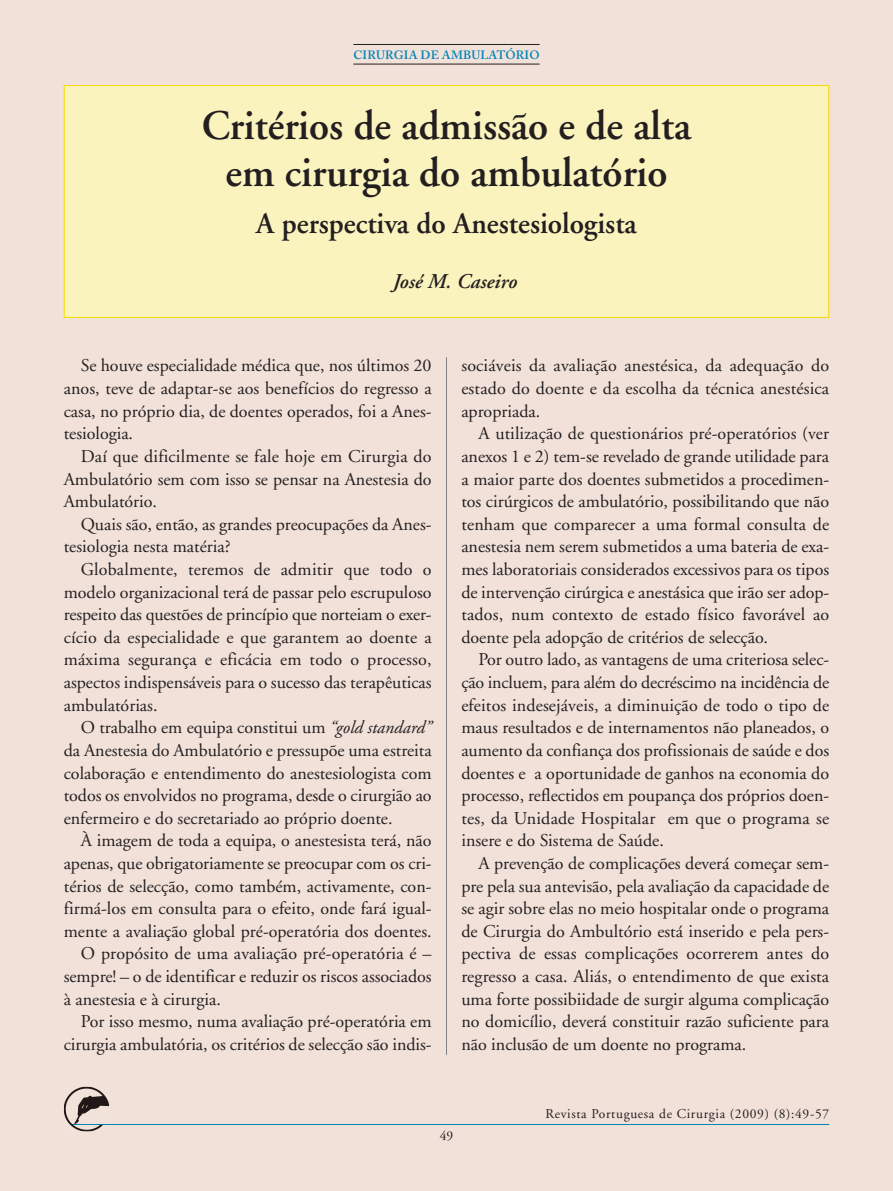
<style>
.page{position:relative;width:893px;height:1191px;background:#f1e1d9}
.page>*{position:absolute;margin:0;border:0;box-sizing:border-box;transform-origin:0 0}
.t1{font:600 42px/46.5px "Adobe Garamond";color:#231f20;text-align:center}
.t2{font:600 30px "Adobe Garamond";color:#231f20}
.t3{font:italic 600 21px "Adobe Garamond";color:#231f20}
.t4{font:18px "Adobe Garamond";color:#231f20}
.t5{font:13.5px "Adobe Garamond";letter-spacing:.05em;color:#231f20}
.t6{font:600 12px "Adobe Caslon";letter-spacing:.015em;color:#0083b6}
.s1{font-style:italic}
</style>
<div class="page">
<hr style="left:446px;top:357px;width:1px;height:697px;background:#808285">
<hr style="left:72px;top:1124px;width:757px;height:1px;background:#0083b6">
<hr style="left:353px;top:44px;width:187px;height:1px;background:#231f20">
<hr style="left:353px;top:64px;width:187px;height:1px;background:#231f20">
<img style="left:64px;top:1086px;width:45px;height:45px">
<div style="left:65px;top:86px;width:763px;height:231px;background:#fbf3bd"></div>
<div style="left:64px;top:85px;width:765px;height:233px;border:1px solid #f5dc01"></div>
<p class="t6" style="left:353px;top:50px;width:188px">CIRURGIA DE AMBULATÓRIO</p>
<p class="t1" style="left:202px;top:107px;width:491px">Critérios de admissão e de alta em cirurgia do ambulatório</p>
<p class="t2" style="left:256px;top:211px;width:382px">A perspectiva do Anestesiologista</p>
<p class="t3" style="left:393px;top:273px;width:126px">José M. Caseiro</p>
<p class="t4" style="left:81px;top:358px;width:352px">Se houve especialidade médica que, nos últimos 20</p>
<p class="t4" style="left:64px;top:381px;width:369px">anos, teve de adaptar-se aos benefícios do regresso a</p>
<p class="t4" style="left:64px;top:404px;width:369px">casa, no próprio dia, de doentes operados, foi a Anes-</p>
<p class="t4" style="left:64px;top:426px;width:71px">tesiologia.</p>
<p class="t4" style="left:81px;top:449px;width:352px">Daí que dificilmente se fale hoje em Cirurgia do</p>
<p class="t4" style="left:64px;top:471px;width:369px">Ambulatório sem com isso se pensar na Anestesia do</p>
<p class="t4" style="left:64px;top:494px;width:95px">Ambulatório.</p>
<p class="t4" style="left:81px;top:517px;width:352px">Quais são, então, as grandes preocupações da Anes-</p>
<p class="t4" style="left:64px;top:539px;width:168px">tesiologia nesta matéria?</p>
<p class="t4" style="left:81px;top:562px;width:352px">Globalmente, teremos de admitir que todo o</p>
<p class="t4" style="left:64px;top:585px;width:369px">modelo organizacional terá de passar pelo escrupuloso</p>
<p class="t4" style="left:64px;top:607px;width:369px">respeito das questões de princípio que norteiam o exer-</p>
<p class="t4" style="left:64px;top:630px;width:369px">cício da especialidade e que garantem ao doente a</p>
<p class="t4" style="left:64px;top:652px;width:369px">máxima segurança e eficácia em todo o processo,</p>
<p class="t4" style="left:64px;top:675px;width:369px">aspectos indispensáveis para o sucesso das terapêuticas</p>
<p class="t4" style="left:64px;top:698px;width:95px">ambulatórias.</p>
<p class="t4" style="left:81px;top:720px;width:352px">O trabalho em equipa constitui um <span class="s1">“gold standard”</span></p>
<p class="t4" style="left:64px;top:743px;width:369px">da Anestesia do Ambulatório e pressupõe uma estreita</p>
<p class="t4" style="left:64px;top:765px;width:369px">colaboração e entendimento do anestesiologista com</p>
<p class="t4" style="left:64px;top:788px;width:369px">todos os envolvidos no programa, desde o cirurgião ao</p>
<p class="t4" style="left:64px;top:811px;width:330px">enfermeiro e do secretariado ao próprio doente.</p>
<p class="t4" style="left:81px;top:833px;width:352px">À imagem de toda a equipa, o anestesista terá, não</p>
<p class="t4" style="left:64px;top:856px;width:369px">apenas, que obrigatoriamente se preocupar com os cri-</p>
<p class="t4" style="left:64px;top:878px;width:369px">térios de selecção, como também, activamente, con-</p>
<p class="t4" style="left:64px;top:901px;width:369px">firmá-los em consulta para o efeito, onde fará igual-</p>
<p class="t4" style="left:64px;top:924px;width:369px">mente a avaliação global pré-operatória dos doentes.</p>
<p class="t4" style="left:81px;top:946px;width:352px">O propósito de uma avaliação pré-operatória é –</p>
<p class="t4" style="left:64px;top:969px;width:369px">sempre! – o de identificar e reduzir os riscos associados</p>
<p class="t4" style="left:64px;top:991px;width:159px">à anestesia e à cirurgia.</p>
<p class="t4" style="left:81px;top:1014px;width:352px">Por isso mesmo, numa avaliação pré-operatória em</p>
<p class="t4" style="left:64px;top:1037px;width:369px">cirurgia ambulatória, os critérios de selecção são indis-</p>
<p class="t4" style="left:461px;top:358px;width:369px">sociáveis da avaliação anestésica, da adequação do</p>
<p class="t4" style="left:461px;top:381px;width:369px">estado do doente e da escolha da técnica anestésica</p>
<p class="t4" style="left:461px;top:404px;width:80px">apropriada.</p>
<p class="t4" style="left:478px;top:426px;width:352px">A utilização de questionários pré-operatórios (ver</p>
<p class="t4" style="left:461px;top:449px;width:369px">anexos 1 e 2) tem-se revelado de grande utilidade para</p>
<p class="t4" style="left:461px;top:471px;width:369px">a maior parte dos doentes submetidos a procedimen-</p>
<p class="t4" style="left:461px;top:494px;width:369px">tos cirúrgicos de ambulatório, possibilitando que não</p>
<p class="t4" style="left:461px;top:517px;width:369px">tenham que comparecer a uma formal consulta de</p>
<p class="t4" style="left:461px;top:539px;width:369px">anestesia nem serem submetidos a uma bateria de exa-</p>
<p class="t4" style="left:461px;top:562px;width:369px">mes laboratoriais considerados excessivos para os tipos</p>
<p class="t4" style="left:461px;top:585px;width:369px">de intervenção cirúrgica e anestásica que irão ser adop-</p>
<p class="t4" style="left:461px;top:607px;width:369px">tados, num contexto de estado físico favorável ao</p>
<p class="t4" style="left:461px;top:630px;width:308px">doente pela adopção de critérios de selecção.</p>
<p class="t4" style="left:478px;top:652px;width:352px">Por outro lado, as vantagens de uma criteriosa selec-</p>
<p class="t4" style="left:461px;top:675px;width:369px">ção incluem, para além do decréscimo na incidência de</p>
<p class="t4" style="left:461px;top:698px;width:369px">efeitos indesejáveis, a diminuição de todo o tipo de</p>
<p class="t4" style="left:461px;top:720px;width:369px">maus resultados e de internamentos não planeados, o</p>
<p class="t4" style="left:461px;top:743px;width:369px">aumento da confiança dos profissionais de saúde e dos</p>
<p class="t4" style="left:461px;top:765px;width:369px">doentes e a oportunidade de ganhos na economia do</p>
<p class="t4" style="left:461px;top:788px;width:369px">processo, reflectidos em poupança dos próprios doen-</p>
<p class="t4" style="left:461px;top:811px;width:369px">tes, da Unidade Hospitalar em que o programa se</p>
<p class="t4" style="left:461px;top:833px;width:204px">insere e do Sistema de Saúde.</p>
<p class="t4" style="left:478px;top:856px;width:352px">A prevenção de complicações deverá começar sem-</p>
<p class="t4" style="left:461px;top:878px;width:369px">pre pela sua antevisão, pela avaliação da capacidade de</p>
<p class="t4" style="left:461px;top:901px;width:369px">se agir sobre elas no meio hospitalar onde o programa</p>
<p class="t4" style="left:461px;top:924px;width:369px">de Cirurgia do Ambultório está inserido e pela pers-</p>
<p class="t4" style="left:461px;top:946px;width:369px">pectiva de essas complicações ocorrerem antes do</p>
<p class="t4" style="left:461px;top:969px;width:369px">regresso a casa. Aliás, o entendimento de que exista</p>
<p class="t4" style="left:461px;top:991px;width:369px">uma forte possibiidade de surgir alguma complicação</p>
<p class="t4" style="left:461px;top:1014px;width:369px">no domicílio, deverá constituir razão suficiente para</p>
<p class="t4" style="left:461px;top:1037px;width:286px">não inclusão de um doente no programa.</p>
<p class="t5" style="left:440px;top:1130px;width:15px">49</p>
<p class="t5" style="left:546px;top:1107px;width:285px">Revista Portuguesa de Cirurgia (2009) (8):49-57</p>
</div>
